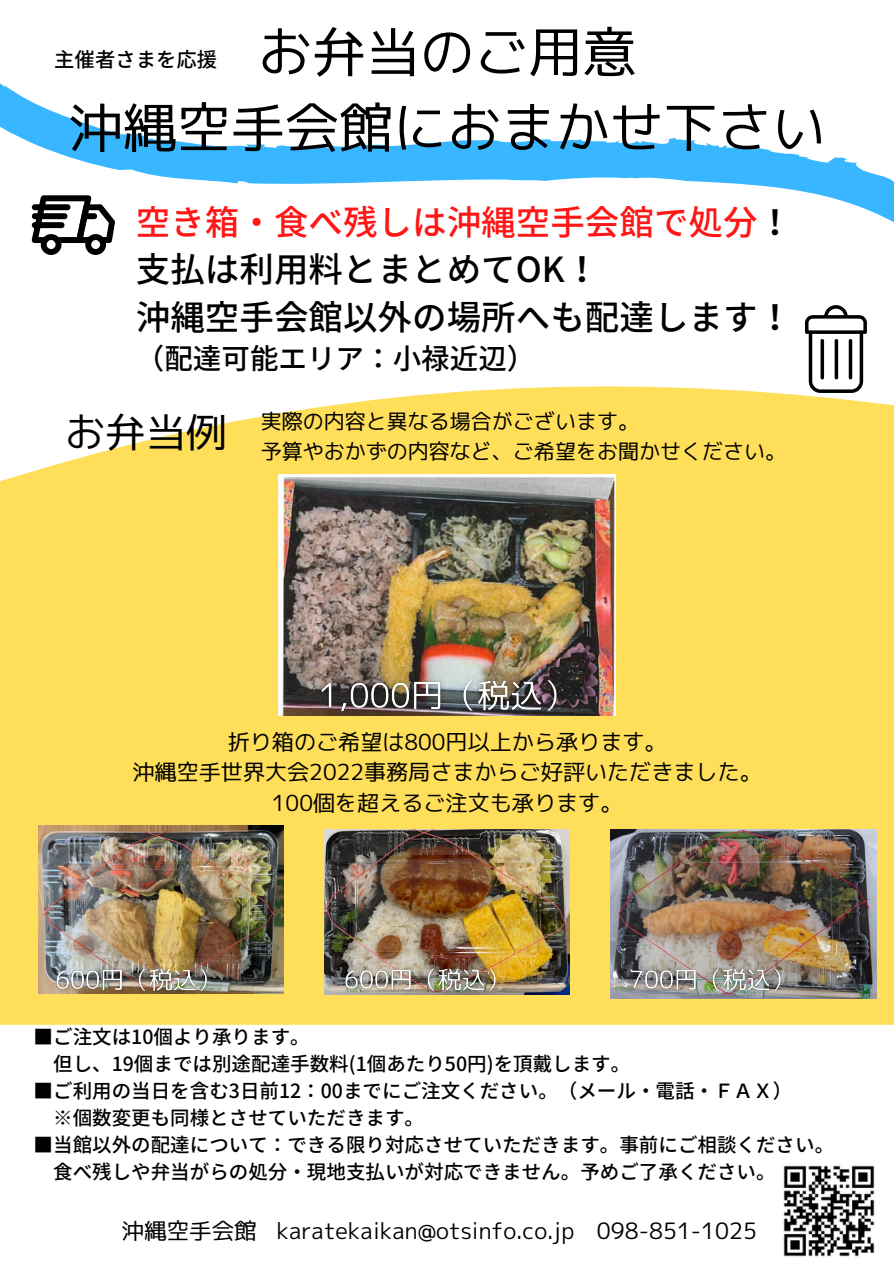
<style>
.page{position:relative;width:894px;height:1264px;background:#fff}
.page>*{position:absolute;margin:0;border:0;box-sizing:border-box;transform-origin:0 0}
.t1{font:54px "mplus 1 p regular";color:#000}
.t2{font:40.5px "mplus 1 p regular";color:#000}
.t3{font:500 34.5px "Noto Sans JP";color:#000}
.t4{font:500 34.5px "Noto Sans JP";color:#ff1616}
.t5{font:500 28.5px "Noto Sans JP";color:#000}
.t6{font:22.5px "mplus 1 p regular";color:#000}
.t7{font:22.05px "mplus 1 p regular";color:#000}
.t8{font:21px "mplus 1 p regular";color:#000}
.t9{font:500 20.4px "Noto Sans JP";color:#000}
.t10{font:500 19.5px "Noto Sans JP";color:#000}
.s1{color:#000}
</style>
<div class="page">
<svg style="left:0;top:83px;width:893px;height:251px"></svg>
<div style="left:0;top:386px;width:893px;height:629px;background:#ffde59"></div>
<svg style="left:32px;top:195px;width:83px;height:60px"></svg>
<svg style="left:804px;top:305px;width:62px;height:88px"></svg>
<img style="left:279px;top:474px;width:336px;height:241px">
<img style="left:309px;top:665px;width:276px;height:65px">
<img style="left:39px;top:825px;width:244px;height:168px">
<img style="left:48px;top:955px;width:180px;height:49px">
<img style="left:610px;top:829px;width:266px;height:169px">
<img style="left:621px;top:955px;width:180px;height:49px">
<img style="left:324px;top:829px;width:245px;height:165px">
<img style="left:337px;top:955px;width:180px;height:49px">
<img style="left:783px;top:1165px;width:92px;height:92px">
<p class="t1" style="left:258px;top:14px;width:380px">お弁当のご用意</p>
<p class="t1" style="left:69px;top:89px;width:758px">沖縄空手会館におまかせ下さい</p>
<p class="t9" style="left:54px;top:43px;width:164px">主催者さまを応援</p>
<p class="t4" style="left:136px;top:195px;width:657px">空き箱・食べ残しは沖縄空手会館で処分<span class="s1">！</span></p>
<p class="t3" style="left:136px;top:242px;width:465px">支払は利用料とまとめてOK！</p>
<p class="t3" style="left:136px;top:289px;width:657px">沖縄空手会館以外の場所へも配達します！</p>
<p class="t5" style="left:136px;top:336px;width:401px">（配達可能エリア：小禄近辺）</p>
<p class="t2" style="left:65px;top:404px;width:164px">お弁当例</p>
<p class="t8" style="left:260px;top:407px;width:380px">実際の内容と異なる場合がございます。</p>
<p class="t8" style="left:260px;top:436px;width:527px">予算やおかずの内容など、ご希望をお聞かせください。</p>
<p class="t7" style="left:228px;top:726px;width:440px">折り箱のご希望は800円以上から承ります。</p>
<p class="t7" style="left:132px;top:756px;width:630px">沖縄空手世界大会2022事務局さまからご好評いただきました。</p>
<p class="t7" style="left:272px;top:787px;width:352px">100個を超えるご注文も承ります。</p>
<p class="t10" style="left:34px;top:1021px;width:277px">■ご注文は10個より承ります。</p>
<p class="t10" style="left:53px;top:1048px;width:578px">但し、19個までは別途配達手数料(1個あたり50円)を頂戴します。</p>
<p class="t10" style="left:34px;top:1075px;width:759px">■ご利用の当日を含む3日前12：00までにご注文ください。（メール・電話・ＦＡＸ）</p>
<p class="t10" style="left:53px;top:1102px;width:372px">※個数変更も同様とさせていただきます。</p>
<p class="t10" style="left:34px;top:1129px;width:801px">■当館以外の配達について：できる限り対応させていただきます。事前にご相談ください。</p>
<p class="t10" style="left:53px;top:1156px;width:723px">食べ残しや弁当がらの処分・現地支払いが対応できません。予めご了承ください。</p>
<p class="t6" style="left:122px;top:1214px;width:637px">沖縄空手会館 karatekaikan@otsinfo.co.jp　098-851-1025</p>
</div>
